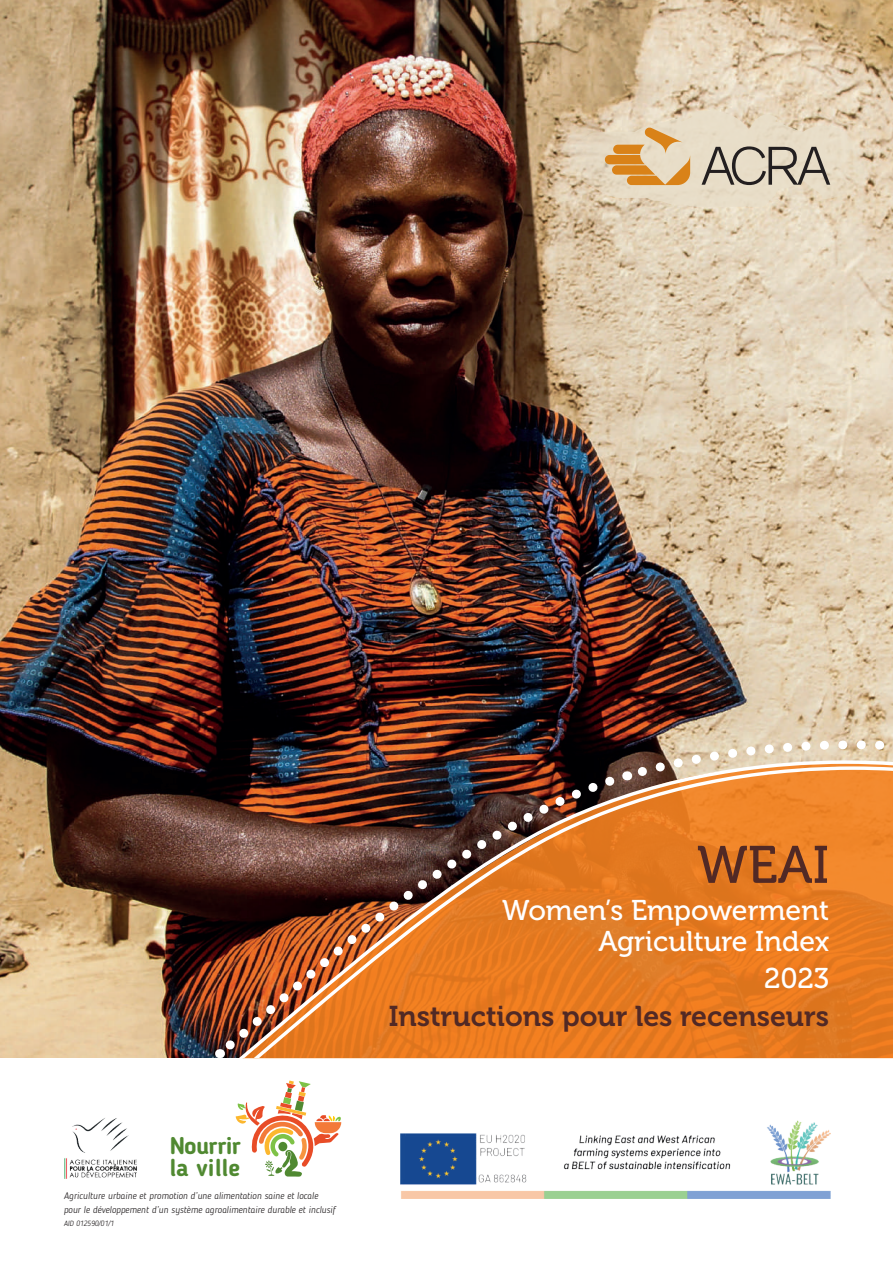
<style>
.page{position:relative;width:893px;height:1263px;background:#fff}
.page>*{position:absolute;margin:0;border:0;box-sizing:border-box;transform-origin:0 0}
.t1{font:52.5px "Museo 500";color:#512925}
.t2{font:28.5px/30.8px "Museo 500";color:#fff;text-align:right}
.t3{font:28.5px "Museo 700";color:#512925}
.t4{font:700 24px/22.8px "Blogger Sans";letter-spacing:-.01em;color:#508931}
.t5{font:italic 300 9.45px/13.5px "Blogger Sans";color:#231f20}
.t6{font:italic 300 7.5px "Blogger Sans";color:#231f20}
</style>
<div class="page">
<img style="left:0;top:0;width:893px;height:1057px">
<svg style="left:239px;top:760px;width:654px;height:298px;fill:#e67b21"></svg>
<img style="left:214px;top:770px;width:407px;height:289px">
<svg style="left:624px;top:737px;width:269px;height:47px"></svg>
<svg style="left:235px;top:1080px;width:106px;height:97px"></svg>
<img style="left:401px;top:1121px;width:429px;height:77px">
<img style="left:64px;top:1118px;width:73px;height:61px">
<svg style="left:566px;top:109px;width:305px;height:100px"></svg>
<h3 class="t4" style="left:170px;top:1134px;width:73px">Nourrir la ville</h3>
<p class="t5" style="left:64px;top:1189px;width:273px">Agriculture urbaine et promotion d’une alimentation saine et locale pour le développement d’un système agroalimentaire durable et inclusif</p>
<p class="t6" style="left:64px;top:1219px;width:52px">AID 012590/01/1</p>
<h1 class="t1" style="left:697px;top:836px;width:134px">WEAI</h1>
<h2 class="t2" style="left:502px;top:895px;width:328px">Women’s Empowerment<br>Agriculture Index</h2>
<h2 class="t2" style="left:764px;top:964px;width:66px">2023</h2>
<h2 class="t3" style="left:389px;top:1000px;width:442px">Instructions pour les recenseurs</h2>
</div>
